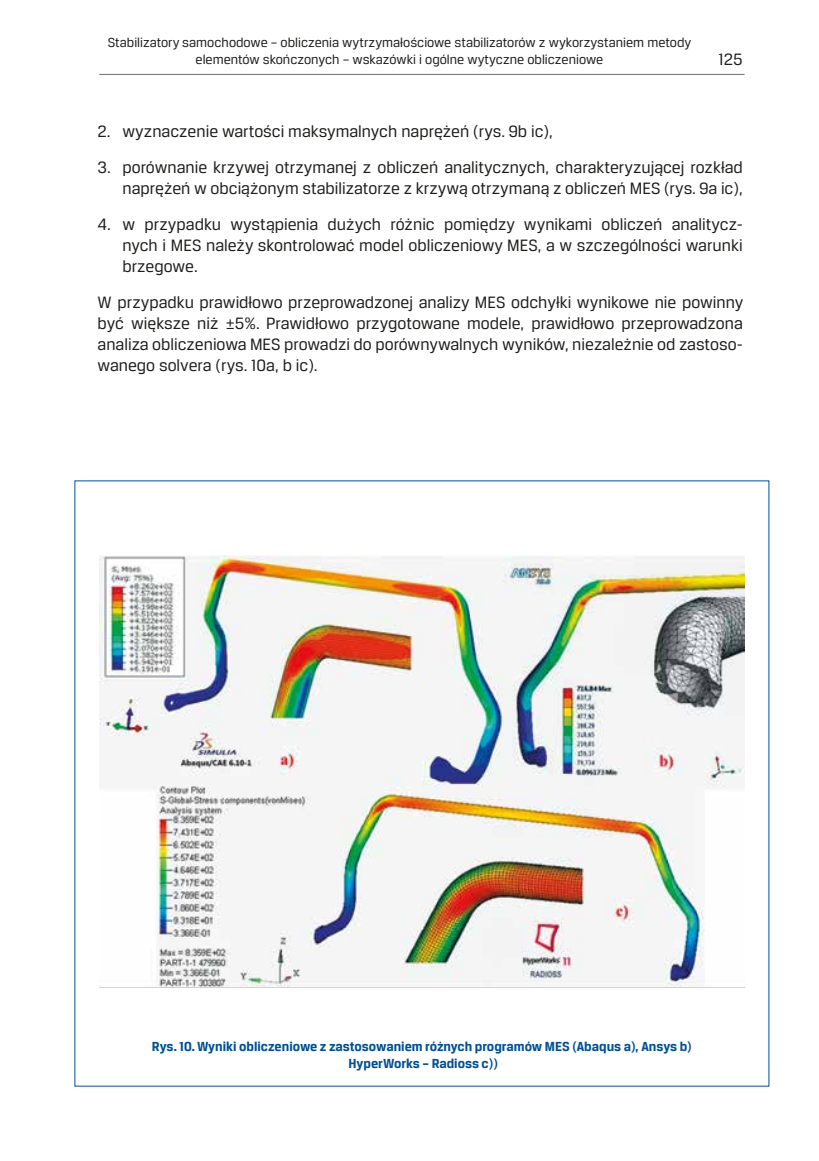
<style>
.page{position:relative;width:819px;height:1161px;background:#fff}
.page>*{position:absolute;margin:0;border:0;box-sizing:border-box;transform-origin:0 0}
.podstawowy_pol{font:17.5px/21px "Breuer Text";color:#1d1d1b;text-align:justify}
.t1{font:14px/16.8px "Breuer Text";color:#1d1d1b;text-align:center}
.podst_ang{font:700 14px/16.8px "Breuer Text";color:#005092;text-align:center}
</style>
<div class="page">
<hr style="left:99px;top:74px;width:645px;height:1px;background:#706f6f">
<img style="left:99px;top:555px;width:645px;height:433px">
<p class="t1" style="left:108px;top:34px;width:585px">Stabilizatory samochodowe – obliczenia wytrzymałościowe stabilizatorów z wykorzystaniem metody elementów skończonych – wskazówki i ogólne wytyczne obliczeniowe</p>
<p class="podstawowy_pol" style="left:718px;top:49px;width:26px">125</p>
<p class="podstawowy_pol" style="left:98px;top:121px;width:457px">2. wyznaczenie wartości maksymalnych naprężeń (rys. 9b ic),</p>
<p class="podstawowy_pol" style="left:98px;top:157px;width:646px;text-align:right">3. porównanie krzywej otrzymanej z obliczeń analitycznych, charakteryzującej rozkład naprężeń w obciążonym stabilizatorze z krzywą otrzymaną z obliczeń MES (rys. 9a ic),</p>
<p class="podstawowy_pol" style="left:122px;top:214px;width:622px;text-indent:-25px">4. w przypadku wystąpienia dużych różnic pomiędzy wynikami obliczeń analitycz&shy;nych i MES należy skontrolować model obliczeniowy MES, a w szczególności warunki brzegowe.</p>
<p class="podstawowy_pol" style="left:98px;top:291px;width:647px">W przypadku prawidłowo przeprowadzonej analizy MES odchyłki wynikowe nie powinny być większe niż ±5%. Prawidłowo przygotowane modele, prawidłowo przeprowadzona analiza obliczeniowa MES prowadzi do porównywalnych wyników, niezależnie od zastoso&shy;wanego solvera (rys. 10a, b ic).</p>
<p class="podst_ang" style="left:152px;top:1038px;width:541px">Rys. 10. Wyniki obliczeniowe z zastosowaniem różnych programów MES (Abaqus a), Ansys b)<br>HyperWorks – Radioss c))</p>
</div>
